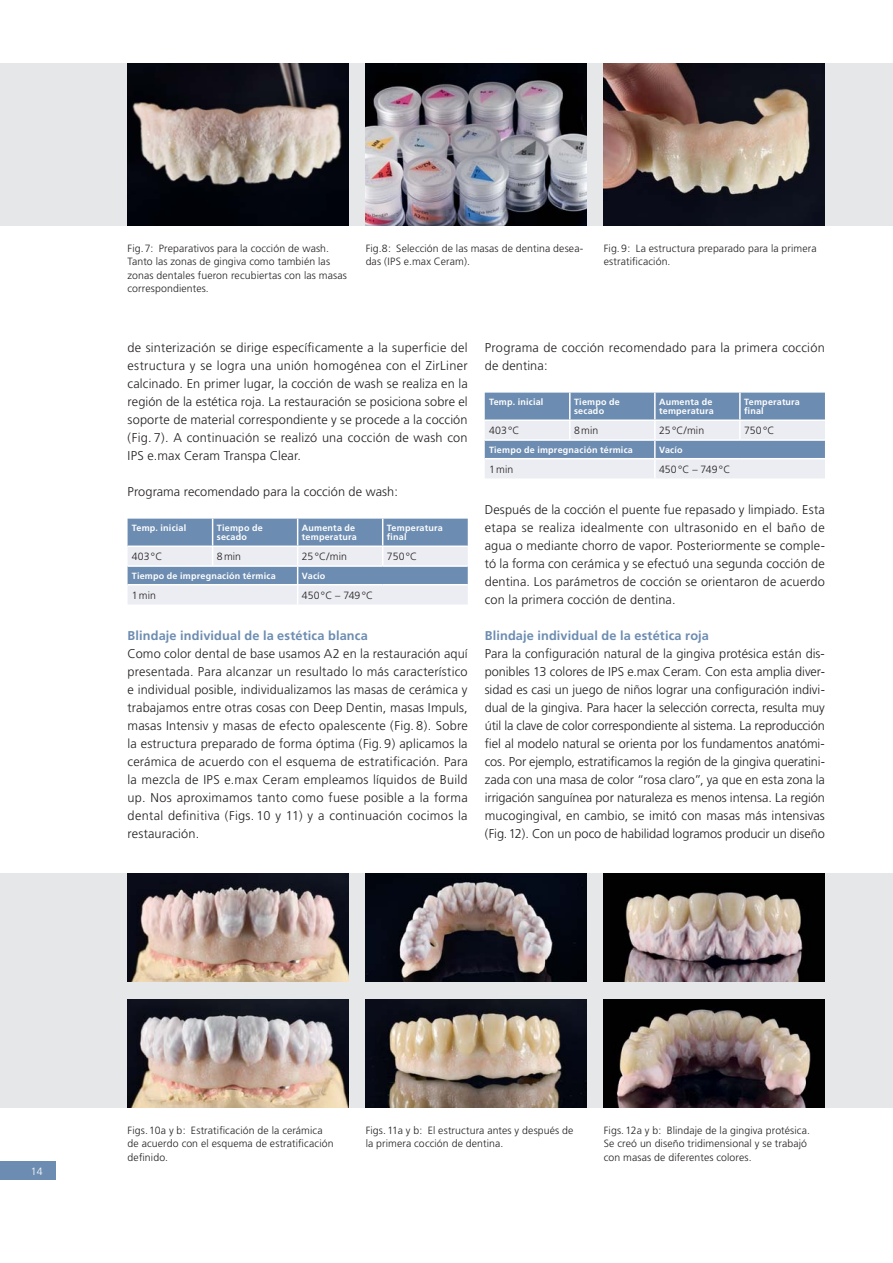
<style>
.page{position:relative;width:893px;height:1263px;background:#fff}
.page>*{position:absolute;margin:0;border:0;box-sizing:border-box;transform-origin:0 0}
.t1{font:300 12.75px/18px "Frutiger";letter-spacing:.01em;color:#231f20;text-align:justify}
.t2{font:700 12.75px "Frutiger";letter-spacing:.01em;color:#6c8cb1}
.t3{font:300 10.5px/13.5px "Frutiger";letter-spacing:.01em;color:#231f20}
.t4{font:300 10.5px "Frutiger";color:#fff}
.t5{font:700 9px/9px "Frutiger";letter-spacing:.025em;color:#fff}
</style>
<div class="page">
<div style="left:0;top:874px;width:893px;height:234px;background:#e6e7e8"></div>
<div style="left:0;top:64px;width:893px;height:162px;background:#e6e7e8"></div>
<img style="left:366px;top:64px;width:221px;height:162px">
<img style="left:604px;top:64px;width:221px;height:162px">
<img style="left:128px;top:874px;width:221px;height:108px">
<img style="left:128px;top:1000px;width:221px;height:108px">
<img style="left:128px;top:64px;width:221px;height:162px">
<img style="left:366px;top:874px;width:221px;height:108px">
<img style="left:366px;top:1000px;width:221px;height:108px">
<img style="left:604px;top:874px;width:221px;height:108px">
<img style="left:604px;top:1000px;width:221px;height:108px">
<svg style="left:128px;top:519px;width:340px;height:85px;background:#abbcd1"></svg>
<hr style="left:383px;top:584px;width:85px;height:1px;background:#fff">
<svg style="left:485px;top:393px;width:340px;height:85px;background:#abbcd1"></svg>
<hr style="left:740px;top:458px;width:85px;height:1px;background:#fff">
<div style="left:0;top:1162px;width:55px;height:18px;background:#6c8cb1"></div>
<p class="t3" style="left:128px;top:242px;width:221px">Fig. 7: Preparativos para la cocción de wash.<br>Tanto las zonas de gingiva como también las zonas dentales fueron recubiertas con las masas correspondientes.</p>
<p class="t3" style="left:366px;top:242px;width:219px">Fig.8: Selección de las masas de dentina desea&shy;das (IPS e.max Ceram).</p>
<p class="t3" style="left:604px;top:242px;width:214px">Fig. 9: La estructura preparado para la primera estratificación.</p>
<p class="t1" style="left:128px;top:339px;width:342px">de sinterización se dirige específicamente a la superficie del estructura y se logra una unión homogénea con el ZirLiner calcinado. En primer lugar, la cocción de wash se realiza en la región de la estética roja. La restauración se posiciona sobre el soporte de material correspondiente y se procede a la cocción (Fig. 7). A continuación se realizó una cocción de wash con IPS e.max Ceram Transpa Clear.</p>
<p class="t1" style="left:128px;top:483px;width:272px">Programa recomendado para la cocción de wash:</p>
<p class="t5" style="left:132px;top:524px;width:56px">Temp. inicial</p>
<p class="t5" style="left:217px;top:524px;width:47px">Tiempo de secado</p>
<p class="t5" style="left:302px;top:524px;width:56px">Aumenta de temperatura</p>
<p class="t5" style="left:387px;top:524px;width:57px">Temperatura final</p>
<p class="t3" style="left:132px;top:550px;width:32px">403 °C</p>
<p class="t3" style="left:217px;top:550px;width:26px">8 min</p>
<p class="t3" style="left:302px;top:550px;width:47px">25 °C/min</p>
<p class="t3" style="left:387px;top:550px;width:32px">750 °C</p>
<p class="t5" style="left:132px;top:572px;width:145px">Tiempo de impregnación térmica</p>
<p class="t5" style="left:302px;top:572px;width:25px">Vacío</p>
<p class="t3" style="left:132px;top:589px;width:26px">1 min</p>
<p class="t3" style="left:302px;top:589px;width:73px">450 °C – 749 °C</p>
<p class="t2" style="left:128px;top:630px;width:242px">Blindaje individual de la estética blanca</p>
<p class="t1" style="left:128px;top:645px;width:342px">Como color dental de base usamos A2 en la restauración aquí presentada. Para alcanzar un resultado lo más característico e individual posible, individualizamos las masas de cerámica y trabajamos entre otras cosas con Deep Dentin, masas Impuls, masas Intensiv y masas de efecto opalescente (Fig. 8). Sobre la estructura preparado de forma óptima (Fig. 9) aplicamos la cerámica de acuerdo con el esquema de estratificación. Para la mezcla de IPS e.max Ceram empleamos líquidos de Build up. Nos aproximamos tanto como fuese posible a la forma dental definitiva (Figs. 10 y 11) y a continuación cocimos la restauración.</p>
<p class="t1" style="left:485px;top:339px;width:342px">Programa de cocción recomendado para la primera cocción de dentina:</p>
<p class="t5" style="left:489px;top:398px;width:56px">Temp. inicial</p>
<p class="t5" style="left:574px;top:398px;width:47px">Tiempo de secado</p>
<p class="t5" style="left:659px;top:398px;width:56px">Aumenta de temperatura</p>
<p class="t5" style="left:744px;top:398px;width:57px">Temperatura final</p>
<p class="t3" style="left:489px;top:424px;width:32px">403 °C</p>
<p class="t3" style="left:574px;top:424px;width:26px">8 min</p>
<p class="t3" style="left:659px;top:424px;width:47px">25 °C/min</p>
<p class="t3" style="left:744px;top:424px;width:32px">750 °C</p>
<p class="t5" style="left:489px;top:446px;width:145px">Tiempo de impregnación térmica</p>
<p class="t5" style="left:659px;top:446px;width:25px">Vacío</p>
<p class="t3" style="left:489px;top:463px;width:26px">1 min</p>
<p class="t3" style="left:659px;top:463px;width:73px">450 °C – 749 °C</p>
<p class="t1" style="left:485px;top:501px;width:342px">Después de la cocción el puente fue repasado y limpiado. Esta etapa se realiza idealmente con ultrasonido en el baño de agua o mediante chorro de vapor. Posteriormente se comple&shy;tó la forma con cerámica y se efectuó una segunda cocción de dentina. Los parámetros de cocción se orientaron de acuerdo con la primera cocción de dentina.</p>
<p class="t2" style="left:485px;top:630px;width:226px">Blindaje individual de la estética roja</p>
<p class="t1" style="left:485px;top:645px;width:342px">Para la configuración natural de la gingiva protésica están dis&shy;ponibles 13 colores de IPS e.max Ceram. Con esta amplia diver&shy;sidad es casi un juego de niños lograr una configuración indivi&shy;dual de la gingiva. Para hacer la selección correcta, resulta muy útil la clave de color correspondiente al sistema. La reproducción fiel al modelo natural se orienta por los fundamentos anatómi&shy;cos. Por ejemplo, estratificamos la región de la gingiva queratini&shy;zada con una masa de color “rosa claro”, ya que en esta zona la irrigación sanguínea por naturaleza es menos intensa. La región mucogingival, en cambio, se imitó con masas más intensivas (Fig. 12). Con un poco de habilidad logramos producir un diseño</p>
<p class="t4" style="left:31px;top:1167px;width:13px">14</p>
<p class="t3" style="left:128px;top:1124px;width:208px">Figs. 10a y b: Estratificación de la cerámica de acuerdo con el esquema de estratificación definido.</p>
<p class="t3" style="left:366px;top:1124px;width:209px">Figs. 11a y b: El estructura antes y después de la primera cocción de dentina.</p>
<p class="t3" style="left:604px;top:1124px;width:208px">Figs. 12a y b: Blindaje de la gingiva protésica.<br>Se creó un diseño tridimensional y se trabajó con masas de diferentes colores.</p>
</div>
